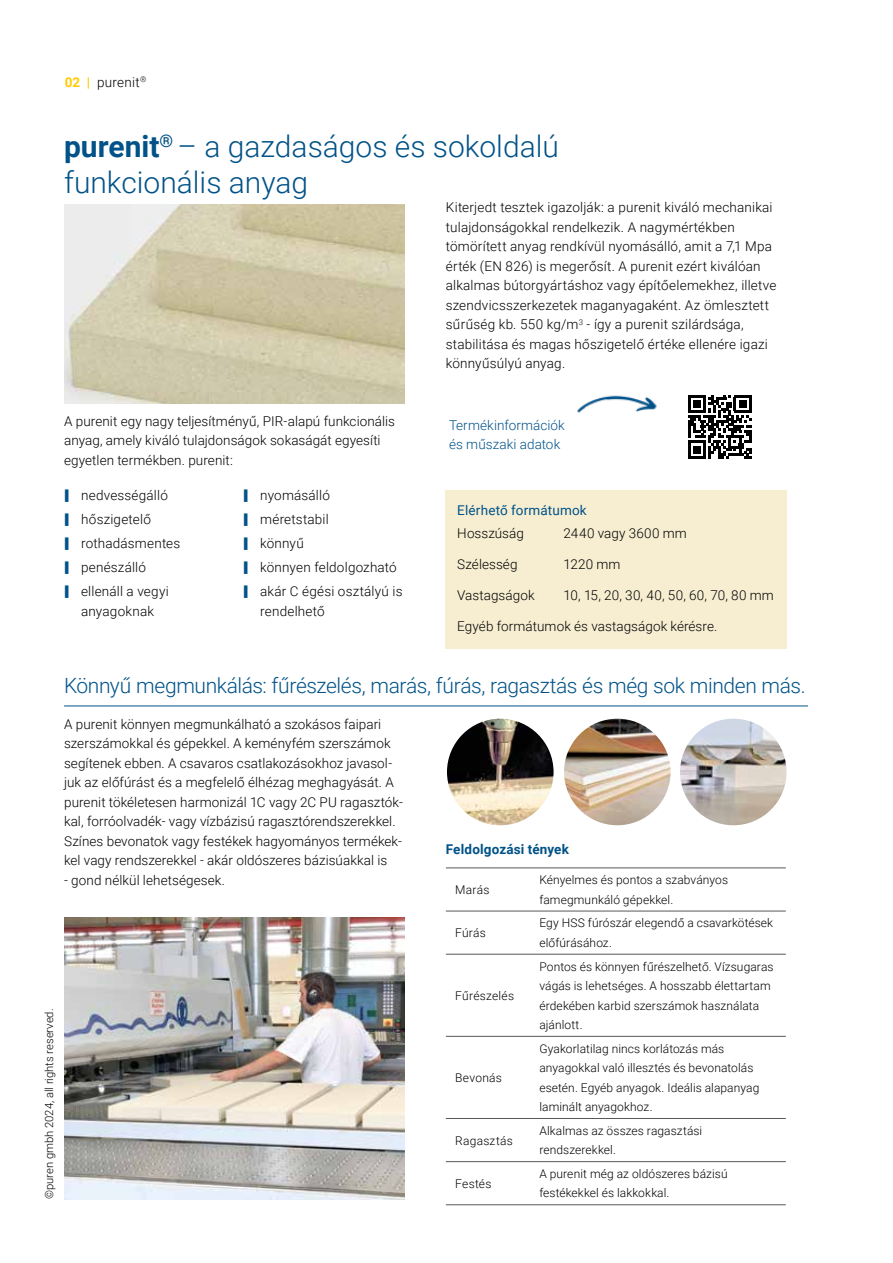
<style>
.page{position:relative;width:893px;height:1263px;background:#fff}
.page>*{position:absolute;margin:0;border:0;box-sizing:border-box;transform-origin:0 0}
.t1{font:300 30px/36px "Roboto";color:#005288}
.t2{font:300 21px "Roboto";letter-spacing:-.02em;color:#005288}
.t3{font:300 13.5px/19.5px "Roboto";letter-spacing:.01em;color:#000}
.t4{font:300 13.5px/19.5px "Roboto";letter-spacing:.005em;color:#005288}
.t5{font:13.5px "Roboto";letter-spacing:.015em;color:#005288}
.t6{font:700 13.5px "Roboto";letter-spacing:.01em;color:#005288}
.t7{font:300 12px/19.5px "Roboto";letter-spacing:.01em;color:#000}
.t8{font:300 11.25px "Roboto";color:#000}
.s1{font-weight:700;color:#fc0}
.s2{font-weight:700}
</style>
<div class="page">
<hr style="left:64px;top:706px;width:744px;height:1px;background:#005288">
<img style="left:64px;top:917px;width:340px;height:282px">
<img style="left:64px;top:204px;width:340px;height:199px">
<svg style="left:688px;top:395px;width:63px;height:63px"></svg>
<div style="left:693px;top:446px;width:8px;height:7px;background:#000"></div>
<img style="left:577px;top:395px;width:80px;height:18px">
<div style="left:446px;top:490px;width:341px;height:158px;background:#f7eed2"></div>
<svg style="left:530px;top:910px;width:256px;height:253px"></svg>
<hr style="left:446px;top:868px;width:84px;height:1px;background:#575756">
<hr style="left:530px;top:868px;width:256px;height:1px;background:#575756">
<hr style="left:446px;top:911px;width:84px;height:1px;background:#575756">
<hr style="left:530px;top:911px;width:256px;height:1px;background:#575756">
<hr style="left:446px;top:954px;width:84px;height:1px;background:#575756">
<hr style="left:530px;top:954px;width:256px;height:1px;background:#575756">
<hr style="left:446px;top:1036px;width:84px;height:1px;background:#575756">
<hr style="left:530px;top:1036px;width:256px;height:1px;background:#575756">
<hr style="left:446px;top:1118px;width:84px;height:1px;background:#575756">
<hr style="left:530px;top:1118px;width:256px;height:1px;background:#575756">
<hr style="left:446px;top:1161px;width:84px;height:1px;background:#575756">
<hr style="left:530px;top:1161px;width:256px;height:1px;background:#575756">
<hr style="left:446px;top:1204px;width:84px;height:1px;background:#575756">
<hr style="left:530px;top:1204px;width:256px;height:1px;background:#575756">
<img style="left:447px;top:719px;width:107px;height:106px;border-radius:53px">
<img style="left:564px;top:719px;width:107px;height:106px;border-radius:53px">
<img style="left:680px;top:719px;width:107px;height:106px;border-radius:53px">
<p class="t3" style="left:65px;top:72px;width:83px"><span class="s1">02 |</span> purenit<sup>®</sup></p>
<h1 class="t1" style="left:64px;top:128px;width:496px"><span class="s2">purenit</span><sup>®</sup> – a gazdaságos és sokoldalú funkcionális anyag</h1>
<p class="t3" style="left:64px;top:410px;width:332px">A purenit egy nagy teljesítményű, PIR-alapú funkcionális anyag, amely kiváló tulajdonságok sokaságát egyesíti egyetlen termékben. purenit:</p>
<p class="t3" style="left:81px;top:483px;width:101px;line-height:24px">nedvességálló hőszigetelő rothadásmentes penészálló ellenáll a vegyi</p>
<p class="t3" style="left:81px;top:601px;width:75px">anyagoknak</p>
<p class="t3" style="left:260px;top:483px;width:144px;line-height:24px">nyomásálló<br>méretstabil<br>könnyű<br>könnyen feldolgozható akár C égési osztályú is</p>
<p class="t3" style="left:260px;top:601px;width:66px">rendelhető</p>
<p class="t3" style="left:446px;top:197px;width:332px">Kiterjedt tesztek igazolják: a purenit kiváló mechanikai tulajdonságokkal rendelkezik. A nagymértékben tömörített anyag rendkívül nyomásálló, amit a 7,1 Mpa érték (EN 826) is megerősít. A purenit ezért kiválóan alkalmas bútorgyártáshoz vagy építőelemekhez, illetve szendvicsszerkezetek maganyagaként. Az ömlesztett sűrűség kb. 550 kg/m<sup>3</sup> - így a purenit szilárdsága, stabilitása és magas hőszigetelő értéke ellenére igazi könnyűsúlyú anyag.</p>
<p class="t4" style="left:449px;top:415px;width:117px">Termékinformációk és műszaki adatok</p>
<p class="t5" style="left:457px;top:501px;width:131px">Elérhető formátumok</p>
<p class="t3" style="left:457px;top:523px;width:68px">Hosszúság</p>
<p class="t3" style="left:564px;top:523px;width:125px">2440 vagy 3600 mm</p>
<p class="t3" style="left:457px;top:554px;width:62px">Szélesség</p>
<p class="t3" style="left:564px;top:554px;width:58px">1220 mm</p>
<p class="t3" style="left:457px;top:585px;width:79px">Vastagságok</p>
<p class="t3" style="left:564px;top:585px;width:212px">10, 15, 20, 30, 40, 50, 60, 70, 80 mm</p>
<p class="t3" style="left:457px;top:616px;width:262px">Egyéb formátumok és vastagságok kérésre.</p>
<h2 class="t2" style="left:64px;top:671px;width:743px">Könnyű megmunkálás: fűrészelés, marás, fúrás, ragasztás és még sok minden más.</h2>
<p class="t3" style="left:64px;top:714px;width:340px">A purenit könnyen megmunkálható a szokásos faipari szerszámokkal és gépekkel. A keményfém szerszámok segítenek ebben. A csavaros csatlakozásokhoz javasol&shy;juk az előfúrást és a megfelelő élhézag meghagyását. A purenit tökéletesen harmonizál 1C vagy 2C PU ragasztók&shy;kal, forróolvadék- vagy vízbázisú ragasztórendszerekkel.<br>Színes bevonatok vagy festékek hagyományos termékek&shy;kel vagy rendszerekkel - akár oldószeres bázisúakkal is</p>
<p class="t3" style="left:64px;top:870px;width:162px">- gond nélkül lehetségesek.</p>
<p class="t6" style="left:446px;top:839px;width:125px">Feldolgozási tények</p>
<p class="t7" style="left:455px;top:879px;width:36px">Marás</p>
<p class="t7" style="left:539px;top:870px;width:190px">Kényelmes és pontos a szabványos famegmunkáló gépekkel.</p>
<p class="t7" style="left:455px;top:923px;width:32px">Fúrás</p>
<p class="t7" style="left:539px;top:913px;width:235px">Egy HSS fúrószár elegendő a csavarkötések előfúrásához.</p>
<p class="t8" style="left:41px;top:1199px;width:192px;rotate:-90deg">©puren gmbh 2024, all rights reserved.</p>
<p class="t7" style="left:455px;top:985px;width:61px">Fűrészelés</p>
<p class="t7" style="left:455px;top:1067px;width:48px">Bevonás</p>
<p class="t7" style="left:539px;top:956px;width:236px">Pontos és könnyen fűrészelhető. Vízsugaras vágás is lehetséges. A hosszabb élettartam érdekében karbid szerszámok használata ajánlott.</p>
<p class="t7" style="left:539px;top:1038px;width:221px">Gyakorlatilag nincs korlátozás más anyagokkal való illesztés és bevonatolás esetén. Egyéb anyagok. Ideális alapanyag laminált anyagokhoz.</p>
<p class="t7" style="left:455px;top:1130px;width:59px">Ragasztás</p>
<p class="t7" style="left:539px;top:1120px;width:164px">Alkalmas az összes ragasztási rendszerekkel.</p>
<p class="t7" style="left:455px;top:1173px;width:38px">Festés</p>
<p class="t7" style="left:539px;top:1163px;width:190px">A purenit még az oldószeres bázisú festékekkel és lakkokkal.</p>
</div>
